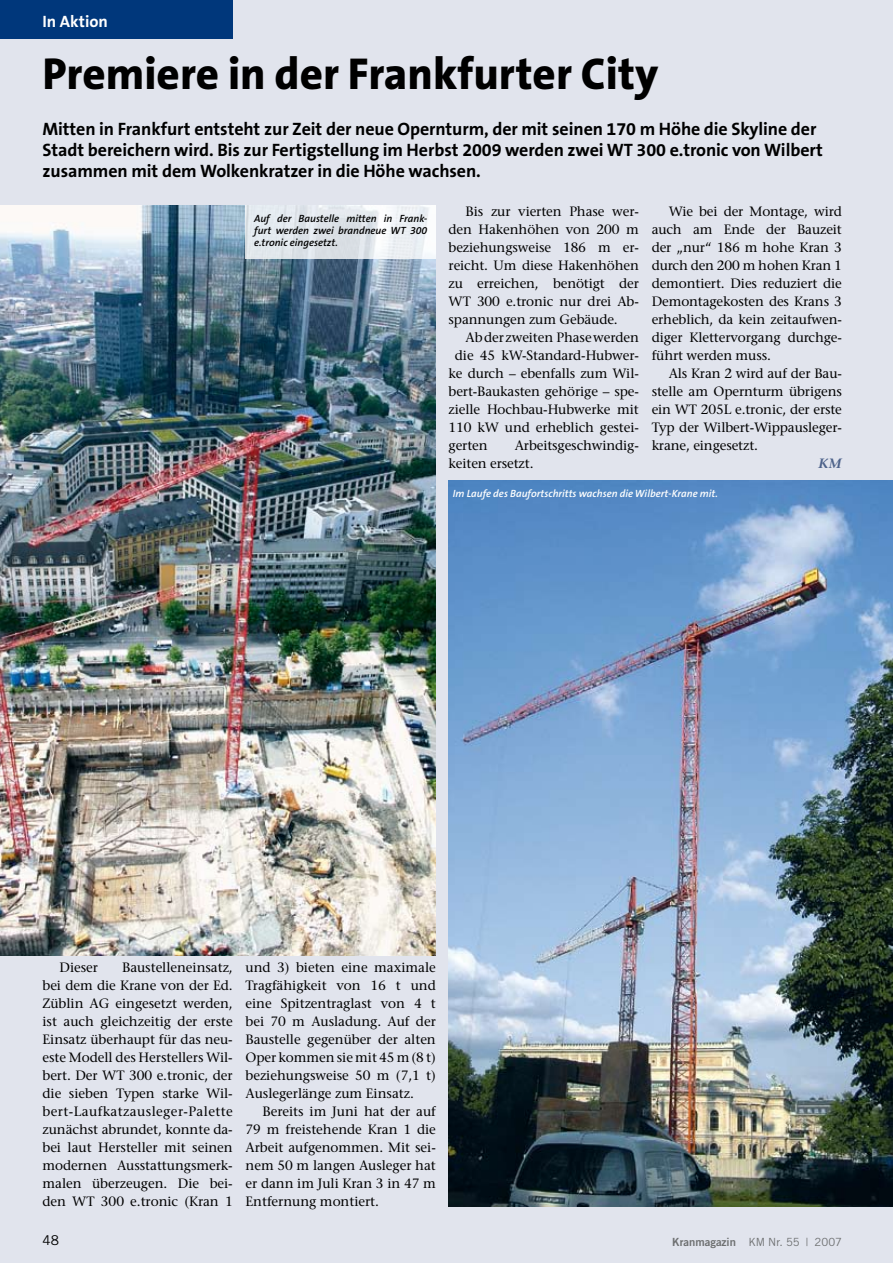
<style>
.page{position:relative;width:893px;height:1263px;background:#e1e4ed}
.page>*{position:absolute;margin:0;border:0;box-sizing:border-box;transform-origin:0 0}
.t1{font:800 45px "The Sans B8";color:#000}
.t2{font:700 18px/21px "The Sans B7";letter-spacing:-.005em;color:#000}
.t3{font:700 16.5px "The Sans B7";color:#fff}
.t4{font:13.5px/18px "Stone Serif";letter-spacing:-.01em;color:#000;text-align:justify}
.t5{font:13.5px "Trade Gothic";color:#000}
.t6{font:italic 600 13.5px "Stone Serif";color:#4d628a}
.t7{font:11.25px "Trade Gothic";color:#6e7071}
.t8{font:italic 600 10.5px/12.3px "The Sans B6";color:#000;text-align:justify}
.t9{font:italic 600 10.5px "The Sans B6";color:#fff}
.s1{font-family:"Trade Gothic Bold Two"}
</style>
<div class="page">
<div style="left:0;top:0;width:233px;height:39px;background:#00377b"></div>
<img style="left:449px;top:480px;width:444px;height:726px">
<img style="left:0;top:205px;width:436px;height:750px">
<svg style="left:246px;top:205px;width:190px;height:54px"></svg>
<p class="t3" style="left:43px;top:13px;width:67px">In Aktion</p>
<h1 class="t1" style="left:43px;top:50px;width:617px">Premiere in der Frankfurter City</h1>
<p class="t2" style="left:43px;top:119px;width:782px">Mitten in Frankfurt entsteht zur Zeit der neue Opernturm, der mit seinen 170 m Höhe die Skyline der<br>Stadt bereichern wird. Bis zur Fertigstellung im Herbst 2009 werden zwei WT 300 e.tronic von Wilbert zusammen mit dem Wolkenkratzer in die Höhe wachsen.</p>
<p class="t8" style="left:254px;top:212px;width:175px">Auf der Baustelle mitten in Frank&shy;furt werden zwei brandneue WT 300 e.tronic eingesetzt.</p>
<p class="t4" style="left:449px;top:202px;width:192px;text-indent:17px">Bis zur vierten Phase wer&shy;den Hakenhöhen von 200 m beziehungsweise 186 m er&shy;reicht. Um diese Hakenhöhen zu erreichen, benötigt der WT 300 e.tronic nur drei Ab&shy;spannungen zum Gebäude.</p>
<p class="t4" style="left:466px;top:328px;width:175px">Ab der zweiten Phase werden</p>
<p class="t4" style="left:455px;top:346px;width:185px">die 45 kW-Standard-Hubwer-</p>
<p class="t4" style="left:449px;top:364px;width:192px">ke durch – ebenfalls zum Wil-</p>
<p class="t4" style="left:449px;top:382px;width:192px">bert-Baukasten gehörige – spe-</p>
<p class="t4" style="left:449px;top:400px;width:192px">zielle Hochbau-Hubwerke mit</p>
<p class="t4" style="left:449px;top:418px;width:192px">110 kW und erheblich gestei-</p>
<p class="t4" style="left:449px;top:436px;width:41px">gerten</p>
<p class="t4" style="left:449px;top:436px;width:192px;text-indent:66px">Arbeitsgeschwindig&shy;keiten ersetzt.</p>
<p class="t4" style="left:652px;top:202px;width:192px;text-indent:17px">Wie bei der Montage, wird auch am Ende der Bauzeit der „nur“ 186 m hohe Kran 3 durch den 200 m hohen Kran 1 demontiert. Dies reduziert die Demontagekosten des Krans 3 erheblich, da kein zeitaufwen&shy;diger Klettervorgang durchge&shy;führt werden muss.</p>
<p class="t4" style="left:652px;top:364px;width:192px;text-indent:17px">Als Kran 2 wird auf der Bau&shy;stelle am Opernturm übrigens ein WT 205L e.tronic, der erste Typ der Wilbert-Wippausleger&shy;krane, eingesetzt.</p>
<p class="t6" style="left:819px;top:455px;width:25px">KM</p>
<p class="t9" style="left:453px;top:488px;width:267px">Im Laufe des Baufortschritts wachsen die Wilbert-Krane mit.</p>
<p class="t4" style="left:43px;top:958px;width:192px;text-indent:80px">Baustelleneinsatz, bei dem die Krane von der Ed.<br>Züblin AG eingesetzt werden, ist auch gleichzeitig der erste Einsatz überhaupt für das neu&shy;este Modell des Herstellers Wil&shy;bert. Der WT 300 e.tronic, der die sieben Typen starke Wil&shy;bert-Laufkatzausleger-Palette zunächst abrundet, konnte da&shy;bei laut Hersteller mit seinen modernen Ausstattungsmerk&shy;malen überzeugen. Die bei&shy;den WT 300 e.tronic (Kran 1</p>
<p class="t4" style="left:246px;top:958px;width:192px">und 3) bieten eine maximale Tragfähigkeit von 16 t und eine Spitzentraglast von 4 t bei 70 m Ausladung. Auf der Baustelle gegenüber der alten Oper kommen sie mit 45 m (8 t) beziehungsweise 50 m (7,1 t)<br>Auslegerlänge zum Einsatz.</p>
<p class="t4" style="left:60px;top:958px;width:40px">Dieser</p>
<p class="t4" style="left:246px;top:1102px;width:192px;text-indent:17px">Bereits im Juni hat der auf 79 m freistehende Kran 1 die Arbeit aufgenommen. Mit sei&shy;nem 50 m langen Ausleger hat er dann im Juli Kran 3 in 47 m Entfernung montiert.</p>
<p class="t5" style="left:43px;top:1232px;width:9px">48</p>
<p class="t7" style="left:672px;top:1235px;width:171px"><span class="s1">Kranmagazin</span> KM Nr. 55 | 2007</p>
</div>
